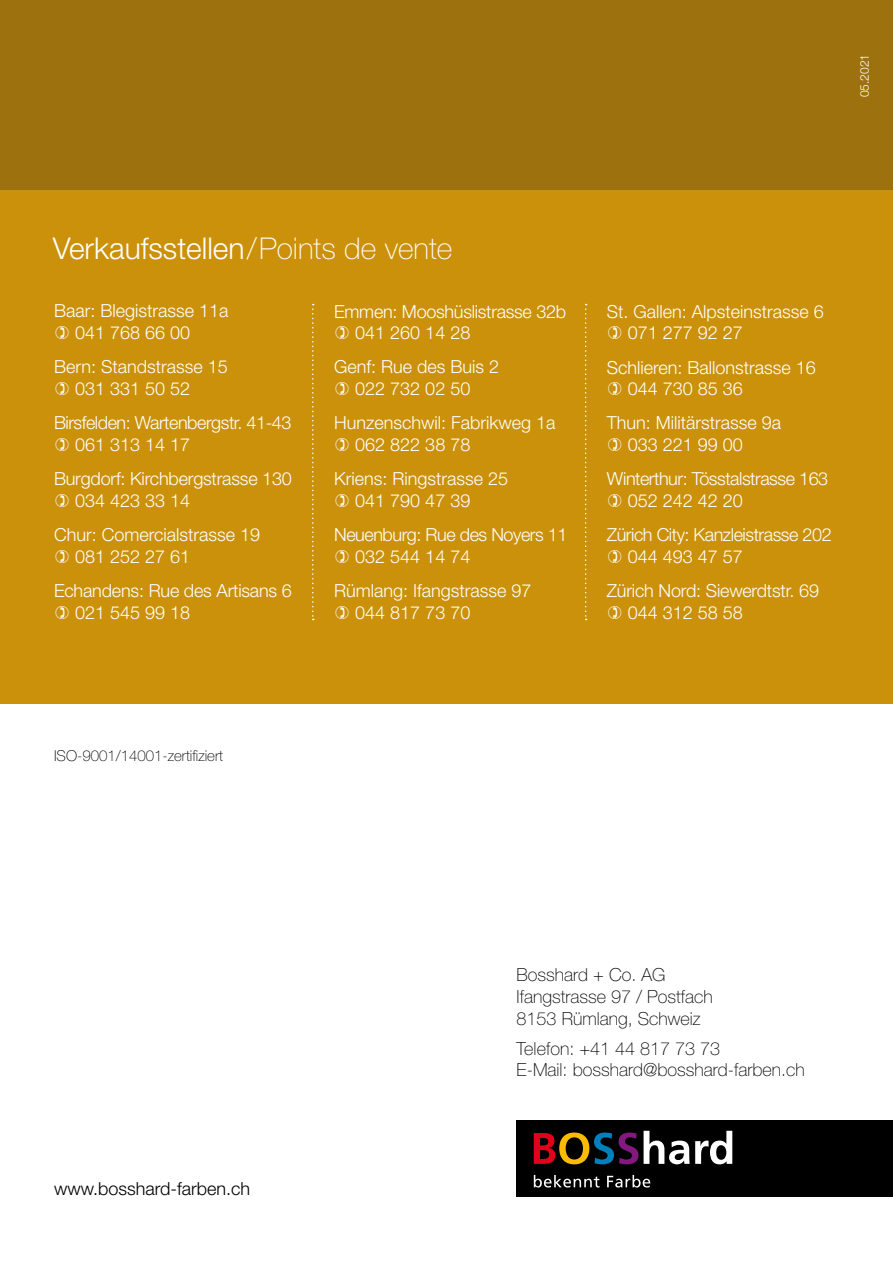
<style>
.page{position:relative;width:893px;height:1263px;background:#fff}
.page>*{position:absolute;margin:0;border:0;box-sizing:border-box;transform-origin:0 0}
.t1{font:300 30px "Helvetica Neue LT Pro";color:#fff}
.t2{font:300 18px/21.6px "Helvetica Neue LT Pro";color:#fff}
.t3{font:300 18px/21.6px "Helvetica Neue LT Pro";letter-spacing:-.025em;color:#fff}
.t4{font:100 18px/21.6px "Helvetica Neue LT Pro";color:#000}
.t5{font:300 18px "Helvetica Neue LT Pro";color:#000}
.t6{font:100 15px "Helvetica Neue LT Pro";color:#000}
.t7{font:300 12px "Helvetica Neue LT Pro";color:#fff}
.s1{font-weight:100}
</style>
<div class="page">
<div style="left:0;top:190px;width:893px;height:513px;background:#cb910a"></div>
<div style="left:0;top:0;width:893px;height:190px;background:#9e710f"></div>
<svg style="left:312px;top:304px;width:2px;height:316px"></svg>
<svg style="left:585px;top:304px;width:2px;height:316px"></svg>
<div style="left:517px;top:1120px;width:376px;height:76px;background:#000"></div>
<svg style="left:534px;top:1132px;width:104px;height:32px"></svg>
<svg style="left:644px;top:1131px;width:88px;height:33px"></svg>
<svg style="left:534px;top:1175px;width:66px;height:12px"></svg>
<svg style="left:607px;top:1175px;width:43px;height:12px"></svg>
<p class="t7" style="left:857px;top:97px;width:45px;rotate:-90deg">05.2021</p>
<h1 class="t1" style="left:53px;top:229px;width:401px">Verkaufsstellen<span class="s1">/Points de vente</span></h1>
<p class="t2" style="left:75px;top:300px;width:155px;text-indent:-21px">Baar: Blegistrasse 11a<br>041 768 66 00</p>
<p class="t2" style="left:75px;top:356px;width:154px;text-indent:-21px">Bern: Standstrasse 15<br>031 331 50 52</p>
<p class="t3" style="left:75px;top:412px;width:218px;text-indent:-21px">Birsfelden: Wartenbergstr. 41-43<br>061 313 14 17</p>
<p class="t2" style="left:75px;top:468px;width:218px;text-indent:-21px">Burgdorf: Kirchbergstrasse 130<br>034 423 33 14</p>
<p class="t2" style="left:75px;top:524px;width:187px;text-indent:-21px">Chur: Comercialstrasse 19<br>081 252 27 61</p>
<p class="t2" style="left:75px;top:580px;width:218px;text-indent:-21px">Echandens: Rue des Artisans 6<br>021 545 99 18</p>
<p class="t2" style="left:355px;top:300px;width:212px;text-indent:-21px">Emmen: Mooshüslistrasse 32b<br>041 260 14 28</p>
<p class="t2" style="left:334px;top:356px;width:167px;text-align:center">Genf: Rue des Buis 2<br>022 732 02 50</p>
<p class="t2" style="left:355px;top:412px;width:202px;text-indent:-21px">Hunzenschwil: Fabrikweg 1a<br>062 822 38 78</p>
<p class="t2" style="left:355px;top:468px;width:154px;text-indent:-21px">Kriens: Ringstrasse 25<br>041 790 47 39</p>
<p class="t3" style="left:355px;top:524px;width:214px;text-indent:-21px">Neuenburg: Rue des Noyers 11<br>032 544 14 74</p>
<p class="t2" style="left:355px;top:580px;width:178px;text-indent:-21px">Rümlang: Ifangstrasse 97<br>044 817 73 70</p>
<p class="t2" style="left:628px;top:300px;width:197px;text-indent:-21px">St. Gallen: Alpsteinstrasse 6<br>071 277 92 27</p>
<p class="t2" style="left:628px;top:356px;width:190px;text-indent:-21px">Schlieren: Ballonstrasse 16<br>044 730 85 36</p>
<p class="t2" style="left:628px;top:412px;width:155px;text-indent:-21px">Thun: Militärstrasse 9a<br>033 221 99 00</p>
<p class="t3" style="left:628px;top:468px;width:202px;text-indent:-21px">Winterthur: Tösstalstrasse 163<br>052 242 42 20</p>
<p class="t3" style="left:628px;top:524px;width:205px;text-indent:-21px">Zürich City: Kanzleistrasse 202<br>044 493 47 57</p>
<p class="t2" style="left:628px;top:580px;width:193px;text-indent:-21px">Zürich Nord: Siewerdtstr. 69<br>044 312 58 58</p>
<p class="t6" style="left:54px;top:746px;width:171px">ISO-9001/14001-zertifiziert</p>
<p class="t5" style="left:54px;top:1177px;width:198px">www.bosshard-farben.ch</p>
<p class="t4" style="left:517px;top:964px;width:198px">Bosshard + Co. AG<br>Ifangstrasse 97 / Postfach<br>8153 Rümlang, Schweiz</p>
<p class="t4" style="left:517px;top:1037px;width:290px">Telefon: +41 44 817 73 73<br>E-Mail: bosshard@bosshard-farben.ch</p>
</div>
